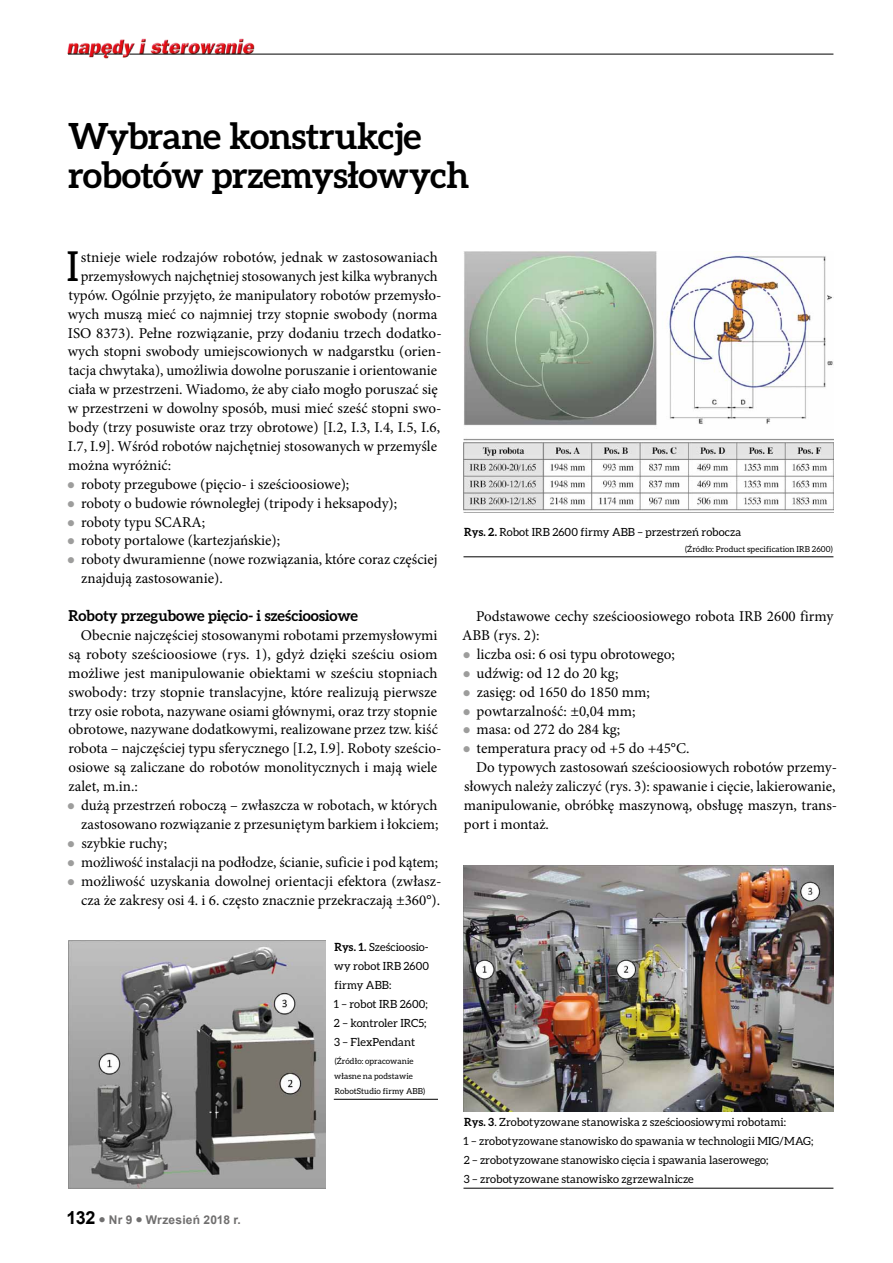
<style>
.page{position:relative;width:893px;height:1263px;background:#fff}
.page>*{position:absolute;margin:0;border:0;box-sizing:border-box;transform-origin:0 0}
.t1{font:41.4px "Aleo";color:#000}
.t2{font:700 36px/39px "Aleo";letter-spacing:-.02em;color:#000}
.t3{font:15px/18.9px "Minion Pro";color:#000}
.t4{font:700 15px "Aleo";color:#000}
.t5{font:700 12px "Arial";letter-spacing:.015em;color:#706f6f}
.t6{font:11.25px/18.9px "Aleo";letter-spacing:.005em;color:#000}
.t7{font:8.25px/15px "Aleo";letter-spacing:.015em;color:#000}
.s1{font-size:18px;color:#000}
.s2{font-weight:700}
</style>
<div class="page">
<img style="left:67px;top:38px;width:190px;height:21px">
<hr style="left:129px;top:54px;width:704px;height:1px;background:#000">
<svg style="left:68px;top:54px;width:55px;height:1px"></svg>
<hr style="left:334px;top:1099px;width:104px;height:1px;background:#000">
<img style="left:68px;top:940px;width:257px;height:248px">
<img style="left:463px;top:251px;width:370px;height:262px">
<hr style="left:463px;top:556px;width:370px;height:1px;background:#000">
<img style="left:463px;top:866px;width:370px;height:245px">
<hr style="left:463px;top:1188px;width:370px;height:1px;background:#000">
<h2 class="t2" style="left:68px;top:115px;width:403px">Wybrane konstrukcje robotów przemysłowych</h2>
<h1 class="t1" style="left:67px;top:243px;width:14px">I</h1>
<p class="t3" style="left:81px;top:248px;width:358px">stnieje wiele rodzajów robotów, jednak w zastosowaniach</p>
<p class="t3" style="left:81px;top:267px;width:358px">przemysłowych najchętniej stosowanych jest kilka wybranych</p>
<p class="t3" style="left:68px;top:286px;width:375px">typów. Ogólnie przyjęto, że manipulatory robotów przemysło-</p>
<p class="t3" style="left:68px;top:304px;width:371px">wych muszą mieć co najmniej trzy stopnie swobody (norma</p>
<p class="t3" style="left:68px;top:323px;width:375px">ISO 8373). Pełne rozwiązanie, przy dodaniu trzech dodatko-</p>
<p class="t3" style="left:68px;top:342px;width:375px">wych stopni swobody umiejscowionych w nadgarstku (orien-</p>
<p class="t3" style="left:68px;top:361px;width:370px">tacja chwytaka), umożliwia dowolne poruszanie i orientowanie</p>
<p class="t3" style="left:68px;top:380px;width:371px">ciała w przestrzeni. Wiadomo, że aby ciało mogło poruszać się</p>
<p class="t3" style="left:68px;top:399px;width:375px">w przestrzeni w dowolny sposób, musi mieć sześć stopni swo-</p>
<p class="t3" style="left:69px;top:418px;width:373px">body (trzy posuwiste oraz trzy obrotowe) [I.2, I.3, I.4, I.5, I.6,</p>
<p class="t3" style="left:68px;top:437px;width:371px">I.7, I.9]. Wśród robotów najchętniej stosowanych w przemyśle</p>
<p class="t3" style="left:68px;top:456px;width:104px">można wyróżnić:</p>
<p class="t3" style="left:81px;top:475px;width:270px">roboty przegubowe (pięcio- i sześcioosiowe);</p>
<p class="t3" style="left:81px;top:493px;width:318px">roboty o budowie równoległej (tripody i heksapody);</p>
<p class="t3" style="left:81px;top:512px;width:126px">roboty typu SCARA;</p>
<p class="t3" style="left:81px;top:531px;width:201px">roboty portalowe (kartezjańskie);</p>
<p class="t3" style="left:81px;top:550px;width:358px">roboty dwuramienne (nowe rozwiązania, które coraz częściej</p>
<p class="t3" style="left:81px;top:569px;width:143px">znajdują zastosowanie).</p>
<p class="t4" style="left:69px;top:607px;width:291px">Roboty przegubowe pięcio- i sześcioosiowe</p>
<p class="t3" style="left:68px;top:626px;width:375px;text-indent:13px">Obecnie najczęściej stosowanymi robotami przemysłowymi są roboty sześcioosiowe (rys. 1), gdyż dzięki sześciu osiom możliwe jest manipulowanie obiektami w sześciu stopniach swobody: trzy stopnie translacyjne, które realizują pierwsze trzy osie robota, nazywane osiami głównymi, oraz trzy stopnie obrotowe, nazywane dodatkowymi, realizowane przez tzw. kiść robota – najczęściej typu sferycznego [I.2, I.9]. Roboty sześcio&shy;osiowe są zaliczane do robotów monolitycznych i mają wiele zalet, m.in.:</p>
<p class="t3" style="left:81px;top:796px;width:362px">dużą przestrzeń roboczą – zwłaszcza w robotach, w których zastosowano rozwiązanie z przesuniętym barkiem i łokciem; szybkie ruchy;<br>możliwość instalacji na podłodze, ścianie, suficie i pod kątem; możliwość uzyskania dowolnej orientacji efektora (zwłasz&shy;cza że zakresy osi 4. i 6. często znacznie przekraczają ±360°).</p>
<p class="t5" style="left:67px;top:1212px;width:176px"><span class="s1">132</span> ● Nr 9 ● Wrzesień 2018 r.</p>
<p class="t6" style="left:334px;top:938px;width:97px"><span class="s2">Rys. 1.</span> Sześcioosio&shy;wy robot IRB 2600 firmy ABB:<br>1 – robot IRB 2600;<br>2 – kontroler IRC5;<br>3 – FlexPendant</p>
<p class="t7" style="left:334px;top:1053px;width:92px">(źródło: opracowanie własne na podstawie<br>RobotStudio firmy ABB)</p>
<p class="t6" style="left:464px;top:522px;width:278px"><span class="s2">Rys. 2.</span> Robot IRB 2600 firmy ABB – przestrzeń robocza</p>
<p class="t7" style="left:685px;top:541px;width:149px">(źródło: Product specification IRB 2600)</p>
<p class="t3" style="left:476px;top:607px;width:359px">Podstawowe cechy sześcioosiowego robota IRB 2600 firmy</p>
<p class="t3" style="left:462px;top:626px;width:79px">ABB (rys. 2):</p>
<p class="t3" style="left:477px;top:645px;width:200px">liczba osi: 6 osi typu obrotowego;</p>
<p class="t3" style="left:476px;top:664px;width:143px">udźwig: od 12 do 20 kg;</p>
<p class="t3" style="left:477px;top:682px;width:175px">zasięg: od 1650 do 1850 mm;</p>
<p class="t3" style="left:477px;top:701px;width:160px">powtarzalność: ±0,04 mm;</p>
<p class="t3" style="left:476px;top:720px;width:145px">masa: od 272 do 284 kg;</p>
<p class="t3" style="left:477px;top:739px;width:214px">temperatura pracy od +5 do +45°C.</p>
<p class="t3" style="left:476px;top:758px;width:362px">Do typowych zastosowań sześcioosiowych robotów przemy-</p>
<p class="t3" style="left:464px;top:777px;width:373px">słowych należy zaliczyć (rys. 3): spawanie i cięcie, lakierowanie,</p>
<p class="t3" style="left:464px;top:796px;width:375px">manipulowanie, obróbkę maszynową, obsługę maszyn, trans-</p>
<p class="t3" style="left:464px;top:815px;width:87px">port i montaż.</p>
<p class="t6" style="left:464px;top:1112px;width:351px"><span class="s2">Rys. 3</span>. Zrobotyzowane stanowiska z sześcioosiowymi robotami:<br>1 – zrobotyzowane stanowisko do spawania w technologii MIG/MAG; 2 – zrobotyzowane stanowisko cięcia i spawania laserowego;<br>3 – zrobotyzowane stanowisko zgrzewalnicze</p>
</div>
